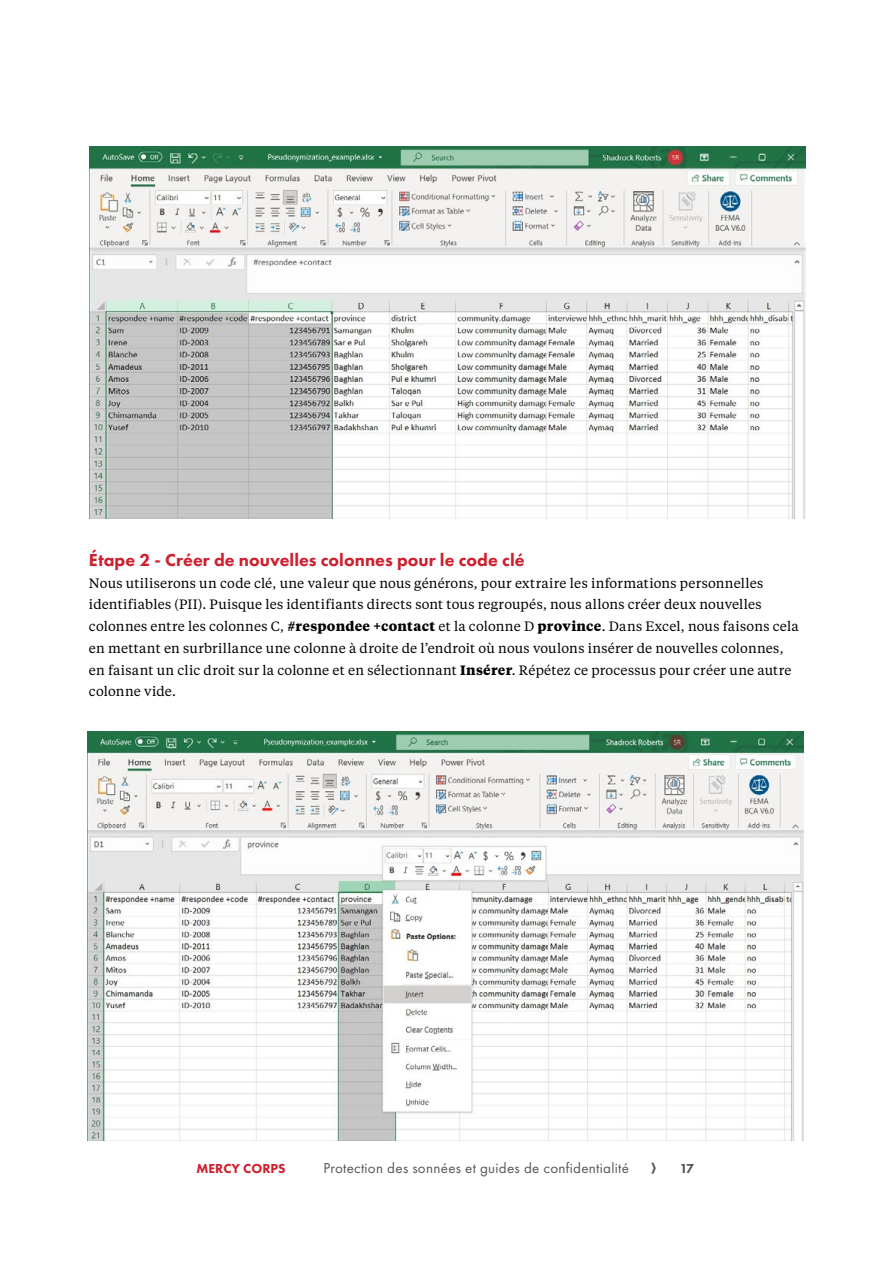
<style>
.page{position:relative;width:893px;height:1263px;background:#fff}
.page>*{position:absolute;margin:0;border:0;box-sizing:border-box;transform-origin:0 0}
.t1{font:800 18px "Futura PT";color:#ce202f}
.t2{font:15px "Futura PT";letter-spacing:.02em;color:#54575a}
.t3{font:13.5px/21.8px "Tiempos Text";letter-spacing:.015em;color:#000}
.t4{font:800 13.5px "Futura PT";color:#ce202f}
.t5{font:800 13.5px "Futura PT";color:#54575a}
.s1{font-weight:700}
</style>
<div class="page">
<img style="left:88px;top:731px;width:715px;height:410px">
<img style="left:89px;top:146px;width:716px;height:372px">
<h1 class="t1" style="left:89px;top:548px;width:437px">Étape 2 - Créer de nouvelles colonnes pour le code clé</h1>
<p class="t3" style="left:89px;top:571px;width:711px">Nous utiliserons un code clé, une valeur que nous générons, pour extraire les informations personnelles identifiables (PII). Puisque les identifiants directs sont tous regroupés, nous allons créer deux nouvelles colonnes entre les colonnes C, <span class="s1">#respondee +contact</span> et la colonne D <span class="s1">province</span>. Dans Excel, nous faisons cela en mettant en surbrillance une colonne à droite de l’endroit où nous voulons insérer de nouvelles colonnes, en faisant un clic droit sur la colonne et en sélectionnant <span class="s1">Insérer</span>. Répétez ce processus pour créer une autre colonne vide.</p>
<p class="t4" style="left:196px;top:1160px;width:91px">MERCY CORPS</p>
<p class="t2" style="left:323px;top:1159px;width:307px">Protection des sonnées et guides de confidentialité</p>
<p class="t5" style="left:680px;top:1160px;width:16px">17</p>
</div>
